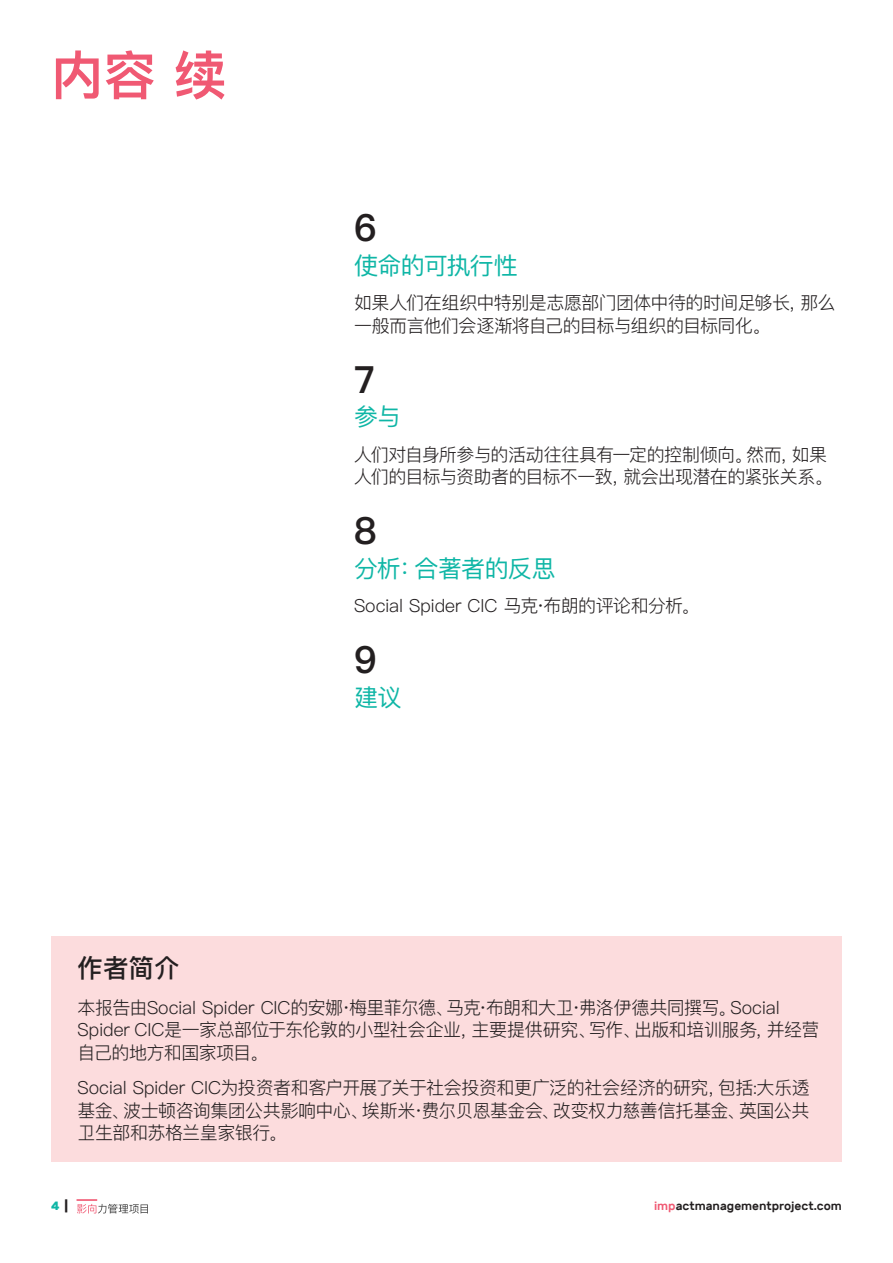
<style>
.page{position:relative;width:893px;height:1263px;background:#fff}
.page>*{position:absolute;margin:0;border:0;box-sizing:border-box;transform-origin:0 0}
.H1_C{font:600 52.5px "Ping Fang SC";color:#f05973}
.IMPT_QUOTE{font:600 37.5px "Ping Fang SC";color:#231f20}
.t1{font:500 25.5px "Ping Fang SC";color:#231f20}
.BODY{font:24px "Ping Fang SC";letter-spacing:-.03em;color:#0fb6a6}
.BODY-2{font:300 18px/22.5px "Ping Fang SC";letter-spacing:-.03em;color:#231f20}
.t2{font:500 12px "Rubik";color:#231f20}
.t3{font:700 12px "Rubik";color:#0fb6a6}
.s1{color:#231f20}
.s2{color:#f05973}
</style>
<div class="page">
<hr style="left:77px;top:1199px;width:20px;height:2px;background:#f05973">
<svg style="left:77px;top:1204px;width:71px;height:9px"></svg>
<div style="left:51px;top:936px;width:791px;height:226px;background:#fcdcdd"></div>
<p class="H1_C" style="left:51px;top:43px;width:176px">内容 续</p>
<p class="IMPT_QUOTE" style="left:354px;top:205px;width:24px">6</p>
<p class="BODY" style="left:354px;top:250px;width:165px">使命的可执行性</p>
<p class="BODY-2" style="left:354px;top:291px;width:483px">如果人们在组织中特别是志愿部门团体中待的时间足够长，那么一般而言他们会逐渐将自己的目标与组织的目标同化。</p>
<p class="IMPT_QUOTE" style="left:354px;top:356px;width:22px">7</p>
<p class="BODY" style="left:354px;top:402px;width:48px">参与</p>
<p class="BODY-2" style="left:354px;top:443px;width:480px">人们对自身所参与的活动往往具有一定的控制倾向。然而，如果人们的目标与资助者的目标不一致，就会出现潜在的紧张关系。</p>
<p class="IMPT_QUOTE" style="left:354px;top:508px;width:24px">8</p>
<p class="BODY" style="left:354px;top:553px;width:203px">分析：合著者的反思</p>
<p class="BODY-2" style="left:354px;top:594px;width:347px">Social Spider CIC 马克·布朗的评论和分析。</p>
<p class="IMPT_QUOTE" style="left:354px;top:637px;width:24px">9</p>
<p class="BODY" style="left:354px;top:682px;width:49px">建议</p>
<p class="t1" style="left:78px;top:952px;width:103px">作者简介</p>
<p class="BODY-2" style="left:78px;top:996px;width:743px">本报告由Social Spider CIC的安娜·梅里菲尔德、马克·布朗和大卫·弗洛伊德共同撰写。Social<br>Spider CIC是一家总部位于东伦敦的小型社会企业，主要提供研究、写作、出版和培训服务，并经营自己的地方和国家项目。</p>
<p class="BODY-2" style="left:78px;top:1076px;width:734px;text-align:justify">Social Spider CIC为投资者和客户开展了关于社会投资和更广泛的社会经济的研究，包括:大乐透基金、波士顿咨询集团公共影响中心、埃斯米·费尔贝恩基金会、改变权力慈善信托基金、英国公共卫生部和苏格兰皇家银行。</p>
<p class="t3" style="left:51px;top:1199px;width:19px">4 <span class="s1">|</span></p>
<p class="t2" style="left:654px;top:1199px;width:189px"><span class="s2">imp</span>actmanagementproject.com</p>
</div>
